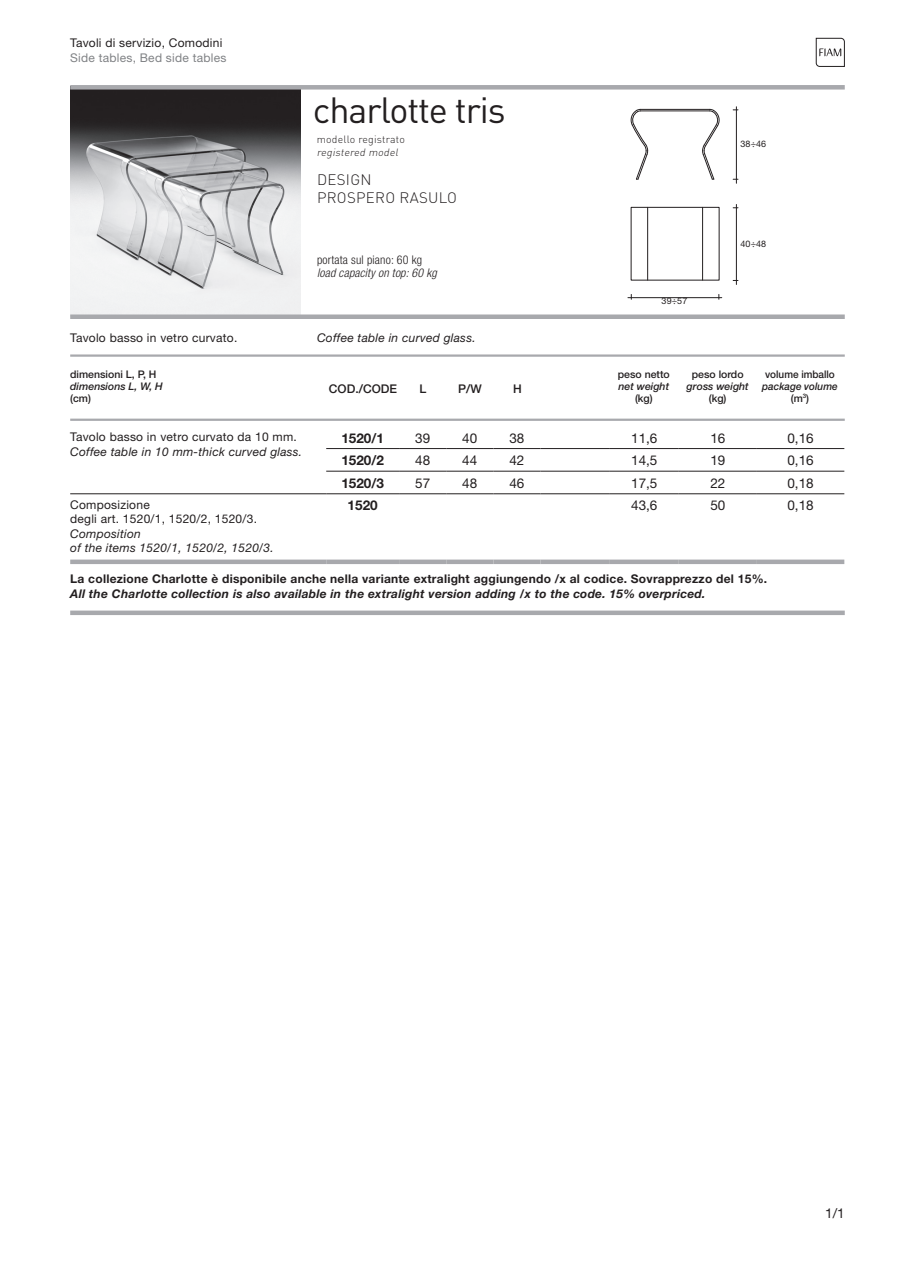
<style>
.page{position:relative;width:915px;height:1263px;background:#fff}
.page>*{position:absolute;margin:0;border:0;box-sizing:border-box;transform-origin:0 0}
.t1{font:36px "DIN";letter-spacing:-.03em;color:#231f20}
.t2{font:300 15px/18px "DIN";letter-spacing:.02em;color:#231f20}
.t3{font:13.5px "Helvetica Neue";color:#231f20}
.t4{font:700 13.5px "Helvetica Neue";color:#231f20}
.t5{font:12px/14.2px "Helvetica Neue";letter-spacing:.02em;color:#231f20}
.t6{font:italic 12px/14.2px "Helvetica Neue";letter-spacing:.02em;color:#231f20}
.t7{font:700 12px "Helvetica Neue";letter-spacing:.02em;color:#231f20}
.t8{font:italic 700 12px "Helvetica Neue";letter-spacing:.02em;color:#231f20}
.t9{font:12px "Helvetica Neue";letter-spacing:.02em;color:#808285}
.t10{font:italic 300 condensed 12px "Helvetica Neue";letter-spacing:.015em;color:#231f20}
.t11{font:300 condensed 12px "Helvetica Neue";letter-spacing:.015em;color:#231f20}
.t12{font:500 12px "Helvetica Neue";color:#231f20}
.t13{font:500 10.5px "Helvetica Neue";color:#231f20}
.t14{font:italic 500 10.5px "Helvetica Neue";color:#231f20}
.t15{font:300 10.5px "DIN";letter-spacing:.02em;color:#231f20}
.t16{font:italic 500 10.5px/12px "Helvetica Neue";color:#231f20;text-align:center;scale:.95 1}
.t17{font:italic 300 10.5px "DIN";color:#231f20}
.t18{font:500 10.5px "Helvetica Neue";color:#231f20;scale:.95 1}
.t19{font:9px "Helvetica Neue";letter-spacing:.01em;color:#231f20}
.s1{font-style:normal}
</style>
<div class="page">
<svg style="left:815px;top:38px;width:29px;height:29px"></svg>
<img style="left:70px;top:90px;width:230px;height:224px">
<div style="left:70px;top:85px;width:774px;height:5px;background:#a8a9ad"></div>
<div style="left:70px;top:314px;width:774px;height:5px;background:#a8a9ad"></div>
<hr style="left:702px;top:207px;width:1px;height:73px;background:#231f20">
<hr style="left:647px;top:207px;width:1px;height:73px;background:#231f20">
<hr style="left:640px;top:109px;width:69px;height:1px;background:#231f20">
<svg style="left:701px;top:109px;width:19px;height:71px"></svg>
<hr style="left:640px;top:111px;width:69px;height:1px;background:#231f20">
<svg style="left:630px;top:109px;width:18px;height:71px"></svg>
<div style="left:630px;top:207px;width:89px;height:73px;border:1px solid #231f20"></div>
<hr style="left:627px;top:297px;width:94px;height:1px;background:#231f20">
<hr style="left:735px;top:204px;width:1px;height:80px;background:#231f20">
<hr style="left:735px;top:107px;width:1px;height:76px;background:#231f20">
<hr style="left:326px;top:448px;width:73px;height:1px;background:#231f20">
<hr style="left:399px;top:448px;width:47px;height:1px;background:#231f20">
<hr style="left:446px;top:448px;width:47px;height:1px;background:#231f20">
<hr style="left:493px;top:448px;width:47px;height:1px;background:#231f20">
<hr style="left:540px;top:448px;width:69px;height:1px;background:#231f20">
<hr style="left:609px;top:448px;width:69px;height:1px;background:#231f20">
<hr style="left:678px;top:448px;width:78px;height:1px;background:#231f20">
<hr style="left:756px;top:448px;width:88px;height:1px;background:#231f20">
<hr style="left:326px;top:471px;width:73px;height:1px;background:#231f20">
<hr style="left:399px;top:471px;width:47px;height:1px;background:#231f20">
<hr style="left:446px;top:471px;width:47px;height:1px;background:#231f20">
<hr style="left:493px;top:471px;width:47px;height:1px;background:#231f20">
<hr style="left:540px;top:471px;width:69px;height:1px;background:#231f20">
<hr style="left:609px;top:471px;width:69px;height:1px;background:#231f20">
<hr style="left:678px;top:471px;width:78px;height:1px;background:#231f20">
<hr style="left:756px;top:471px;width:88px;height:1px;background:#231f20">
<hr style="left:70px;top:493px;width:256px;height:1px;background:#231f20">
<hr style="left:326px;top:493px;width:73px;height:1px;background:#231f20">
<hr style="left:399px;top:493px;width:47px;height:1px;background:#231f20">
<hr style="left:446px;top:493px;width:47px;height:1px;background:#231f20">
<hr style="left:493px;top:493px;width:47px;height:1px;background:#231f20">
<hr style="left:540px;top:493px;width:69px;height:1px;background:#231f20">
<hr style="left:609px;top:493px;width:69px;height:1px;background:#231f20">
<hr style="left:678px;top:493px;width:78px;height:1px;background:#231f20">
<hr style="left:756px;top:493px;width:88px;height:1px;background:#231f20">
<hr style="left:70px;top:560px;width:256px;height:4px;background:#a8a9ad">
<hr style="left:326px;top:560px;width:73px;height:4px;background:#a8a9ad">
<hr style="left:399px;top:560px;width:47px;height:4px;background:#a8a9ad">
<hr style="left:446px;top:560px;width:47px;height:4px;background:#a8a9ad">
<hr style="left:493px;top:560px;width:47px;height:4px;background:#a8a9ad">
<hr style="left:540px;top:560px;width:69px;height:4px;background:#a8a9ad">
<hr style="left:609px;top:560px;width:69px;height:4px;background:#a8a9ad">
<hr style="left:678px;top:560px;width:78px;height:4px;background:#a8a9ad">
<hr style="left:756px;top:560px;width:88px;height:4px;background:#a8a9ad">
<hr style="left:70px;top:354px;width:774px;height:3px;background:#a8a9ad">
<hr style="left:70px;top:419px;width:774px;height:2px;background:#a8a9ad">
<div style="left:70px;top:610px;width:774px;height:5px;background:#a8a9ad"></div>
<p class="t5" style="left:70px;top:36px;width:154px">Tavoli di servizio, Comodini</p>
<p class="t9" style="left:70px;top:50px;width:158px">Side tables, Bed side tables</p>
<h1 class="t1" style="left:313px;top:87px;width:194px">charlotte tris</h1>
<p class="t15" style="left:316px;top:133px;width:90px">modello registrato</p>
<p class="t17" style="left:316px;top:146px;width:85px">registered model</p>
<p class="t2" style="left:317px;top:171px;width:141px">DESIGN<br>PROSPERO RASULO</p>
<p class="t11" style="left:317px;top:252px;width:106px">portata sul piano: 60 kg</p>
<p class="t10" style="left:317px;top:266px;width:121px">load capacity on top: 60 kg</p>
<p class="t5" style="left:70px;top:331px;width:168px">Tavolo basso in vetro curvato.</p>
<p class="t6" style="left:317px;top:331px;width:160px">Coffee table in curved glass.</p>
<p class="t13" style="left:70px;top:368px;width:88px">dimensioni L, P, H</p>
<p class="t14" style="left:70px;top:380px;width:94px">dimensions L, W, H</p>
<p class="t13" style="left:70px;top:392px;width:22px">(cm)</p>
<p class="t12" style="left:329px;top:381px;width:70px">COD./CODE</p>
<p class="t12" style="left:419px;top:381px;width:8px">L</p>
<p class="t12" style="left:458px;top:381px;width:25px">P/W</p>
<p class="t12" style="left:513px;top:381px;width:10px">H</p>
<p class="t19" style="left:740px;top:139px;width:27px">38÷46</p>
<p class="t19" style="left:661px;top:295px;width:27px">39÷57</p>
<p class="t19" style="left:740px;top:239px;width:27px">40÷48</p>
<p class="t13" style="left:617px;top:368px;width:53px">peso netto</p>
<p class="t14" style="left:618px;top:380px;width:52px">net weight</p>
<p class="t13" style="left:634px;top:392px;width:19px">(kg)</p>
<p class="t13" style="left:691px;top:368px;width:53px">peso lordo</p>
<p class="t14" style="left:686px;top:380px;width:64px">gross weight</p>
<p class="t13" style="left:708px;top:392px;width:19px">(kg)</p>
<p class="t18" style="left:764px;top:368px;width:75px">volume imballo</p>
<p class="t16" style="left:761px;top:380px;width:81px">package volume <span class="s1">(m</span><sup>3</sup><span class="s1">)</span></p>
<p class="t5" style="left:70px;top:430px;width:228px">Tavolo basso in vetro curvato da 10 mm.</p>
<p class="t6" style="left:70px;top:444px;width:233px">Coffee table in 10 mm-thick curved glass.</p>
<p class="t5" style="left:70px;top:498px;width:188px">Composizione<br>degli art. 1520/1, 1520/2, 1520/3.</p>
<p class="t6" style="left:70px;top:526px;width:205px">Composition<br>of the items 1520/1, 1520/2, 1520/3.</p>
<p class="t4" style="left:341px;top:429px;width:44px">1520/1</p>
<p class="t3" style="left:415px;top:430px;width:17px">39</p>
<p class="t3" style="left:462px;top:430px;width:17px">40</p>
<p class="t3" style="left:509px;top:430px;width:17px">38</p>
<p class="t3" style="left:631px;top:430px;width:28px">11,6</p>
<p class="t3" style="left:710px;top:430px;width:17px">16</p>
<p class="t3" style="left:787px;top:430px;width:28px">0,16</p>
<p class="t4" style="left:341px;top:452px;width:44px">1520/2</p>
<p class="t3" style="left:415px;top:452px;width:17px">48</p>
<p class="t3" style="left:462px;top:452px;width:17px">44</p>
<p class="t3" style="left:509px;top:452px;width:17px">42</p>
<p class="t3" style="left:631px;top:452px;width:28px">14,5</p>
<p class="t3" style="left:710px;top:452px;width:17px">19</p>
<p class="t3" style="left:787px;top:452px;width:28px">0,16</p>
<p class="t4" style="left:341px;top:475px;width:44px">1520/3</p>
<p class="t3" style="left:415px;top:475px;width:17px">57</p>
<p class="t3" style="left:462px;top:475px;width:17px">48</p>
<p class="t3" style="left:509px;top:475px;width:17px">46</p>
<p class="t3" style="left:631px;top:475px;width:28px">17,5</p>
<p class="t3" style="left:710px;top:475px;width:17px">22</p>
<p class="t3" style="left:787px;top:475px;width:28px">0,18</p>
<p class="t4" style="left:347px;top:497px;width:32px">1520</p>
<p class="t3" style="left:631px;top:497px;width:28px">43,6</p>
<p class="t3" style="left:710px;top:497px;width:17px">50</p>
<p class="t3" style="left:787px;top:497px;width:28px">0,18</p>
<p class="t7" style="left:70px;top:572px;width:698px">La collezione Charlotte è disponibile anche nella variante extralight aggiungendo /x al codice. Sovrapprezzo del 15%.</p>
<p class="t8" style="left:70px;top:586px;width:636px">All the Charlotte collection is also available in the extralight version adding /x to the code. 15% overpriced.</p>
<p class="t3" style="left:825px;top:1205px;width:21px">1/1</p>
</div>
